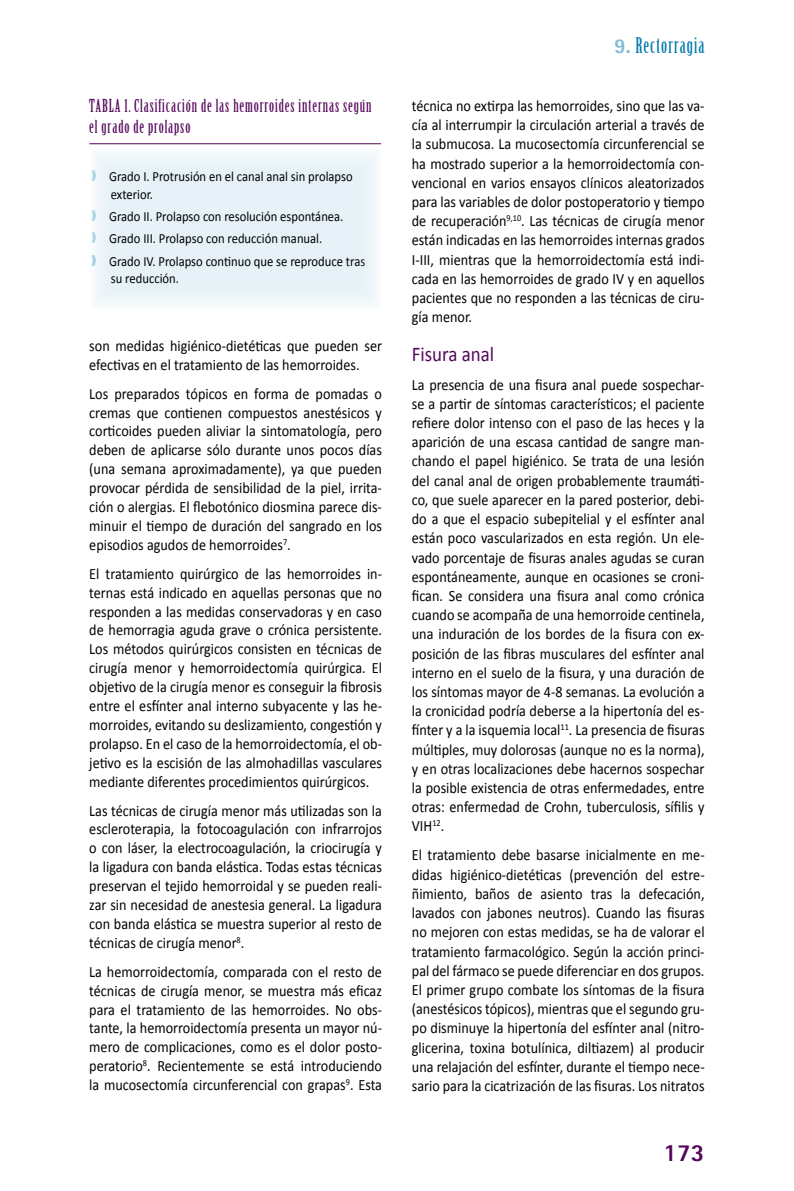
<style>
.page{position:relative;width:794px;height:1191px;background:#fff}
.page>*{position:absolute;margin:0;border:0;box-sizing:border-box;transform-origin:0 0}
.t1{font:800 24.5px "Rotis Sans Serif";color:#54075b}
.t2{font:21px "Birch Std";letter-spacing:.05em;color:#0078ae}
.t3{font:21px "Calibri";color:#54075b;scale:.9 1}
.t4{font:17.5px/21px "Birch Std";letter-spacing:.05em;color:#54075b}
.t5{font:15.75px/19.2px "Calibri";color:#000;text-align:justify;scale:.9 1}
.t6{font:14px/22.4px "Calibri";color:#000;scale:.9 1}
.s1{color:#0078ae}
.s2{font-family:"Rotis Sans Serif";font-weight:800;color:#80bcd6}
</style>
<div class="page">
<div style="left:89px;top:148px;width:293px;height:161px;background:#e6f2f7"></div>
<hr style="left:89px;top:143px;width:292px;height:1px;background:#54075b">
<p class="t4" style="left:89px;top:96px;width:284px">TABLA 1. Clasificación de las hemorroides internas según el grado de prolapso</p>
<p class="t6" style="left:111px;top:168px;width:270px;line-height:17.5px;text-indent:-20px"><span class="s1">❱</span> Grado I. Protrusión en el canal anal sin prolapso exterior.</p>
<p class="t6" style="left:91px;top:205px;width:306px"><span class="s1">❱</span> Grado II. Prolapso con resolución espontánea.<br><span class="s1">❱</span> Grado III. Prolapso con reducción manual.<br><span class="s1">❱</span> Grado IV. Prolapso continuo que se reproduce tras</p>
<p class="t6" style="left:111px;top:268px;width:77px">su reducción.</p>
<p class="t5" style="left:89px;top:336px;width:327px">son medidas higiénico-dietéticas que pueden ser efectivas en el tratamiento de las hemorroides.</p>
<p class="t5" style="left:89px;top:384px;width:327px">Los preparados tópicos en forma de pomadas o cremas que contienen compuestos anestésicos y corticoides pueden aliviar la sintomatología, pero deben de aplicarse sólo durante unos pocos días (una semana aproximadamente), ya que pueden provocar pérdida de sensibilidad de la piel, irrita&shy;ción o alergias. El flebotónico diosmina parece dis&shy;minuir el tiempo de duración del sangrado en los episodios agudos de hemorroides<sup>7</sup>.</p>
<p class="t5" style="left:89px;top:564px;width:327px">El tratamiento quirúrgico de las hemorroides in&shy;ternas está indicado en aquellas personas que no responden a las medidas conservadoras y en caso de hemorragia aguda grave o crónica persistente.<br>Los métodos quirúrgicos consisten en técnicas de cirugía menor y hemorroidectomía quirúrgica. El objetivo de la cirugía menor es conseguir la fibrosis entre el esfínter anal interno subyacente y las he&shy;morroides, evitando su deslizamiento, congestión y prolapso. En el caso de la hemorroidectomía, el ob&shy;jetivo es la escisión de las almohadillas vasculares mediante diferentes procedimientos quirúrgicos.</p>
<p class="t5" style="left:89px;top:801px;width:327px">Las técnicas de cirugía menor más utilizadas son la escleroterapia, la fotocoagulación con infrarrojos o con láser, la electrocoagulación, la criocirugía y la ligadura con banda elástica. Todas estas técnicas preservan el tejido hemorroidal y se pueden reali&shy;zar sin necesidad de anestesia general. La ligadura con banda elástica se muestra superior al resto de técnicas de cirugía menor<sup>8</sup>.</p>
<p class="t5" style="left:89px;top:962px;width:327px">La hemorroidectomía, comparada con el resto de técnicas de cirugía menor, se muestra más eficaz para el tratamiento de las hemorroides. No obs&shy;tante, la hemorroidectomía presenta un mayor nú&shy;mero de complicaciones, como es el dolor posto&shy;peratorio<sup>8</sup>. Recientemente se está introduciendo la mucosectomía circunferencial con grapas<sup>9</sup>. Esta</p>
<h2 class="t2" style="left:614px;top:33px;width:92px"><span class="s2">9.</span> Rectorragia</h2>
<p class="t5" style="left:412px;top:96px;width:327px">técnica no extirpa las hemorroides, sino que las va&shy;cía al interrumpir la circulación arterial a través de la submucosa. La mucosectomía circunferencial se ha mostrado superior a la hemorroidectomía con&shy;vencional en varios ensayos clínicos aleatorizados para las variables de dolor postoperatorio y tiempo de recuperación<sup>9,10</sup>. Las técnicas de cirugía menor están indicadas en las hemorroides internas grados I-III, mientras que la hemorroidectomía está indi&shy;cada en las hemorroides de grado IV y en aquellos pacientes que no responden a las técnicas de ciru&shy;gía menor.</p>
<h2 class="t3" style="left:412px;top:340px;width:93px">Fisura anal</h2>
<p class="t5" style="left:412px;top:375px;width:327px">La presencia de una fisura anal puede sospechar&shy;se a partir de síntomas característicos; el paciente refiere dolor intenso con el paso de las heces y la aparición de una escasa cantidad de sangre man&shy;chando el papel higiénico. Se trata de una lesión del canal anal de origen probablemente traumáti&shy;co, que suele aparecer en la pared posterior, debi&shy;do a que el espacio subepitelial y el esfínter anal están poco vascularizados en esta región. Un ele&shy;vado porcentaje de fisuras anales agudas se curan espontáneamente, aunque en ocasiones se croni&shy;fican. Se considera una fisura anal como crónica cuando se acompaña de una hemorroide centinela, una induración de los bordes de la fisura con ex&shy;posición de las fibras musculares del esfínter anal interno en el suelo de la fisura, y una duración de los síntomas mayor de 4-8 semanas. La evolución a la cronicidad podría deberse a la hipertonía del es&shy;fínter y a la isquemia local<sup>11</sup>. La presencia de fisuras múltiples, muy dolorosas (aunque no es la norma), y en otras localizaciones debe hacernos sospechar la posible existencia de otras enfermedades, entre otras: enfermedad de Crohn, tuberculosis, sífilis y VIH<sup>12</sup>.</p>
<p class="t5" style="left:412px;top:845px;width:327px">El tratamiento debe basarse inicialmente en me&shy;didas higiénico-dietéticas (prevención del estre&shy;ñimiento, baños de asiento tras la defecación, lavados con jabones neutros). Cuando las fisuras no mejoren con estas medidas, se ha de valorar el tratamiento farmacológico. Según la acción princi&shy;pal del fármaco se puede diferenciar en dos grupos.<br>El primer grupo combate los síntomas de la fisura (anestésicos tópicos), mientras que el segundo gru&shy;po disminuye la hipertonía del esfínter anal (nitro&shy;glicerina, toxina botulínica, diltiazem) al producir una relajación del esfínter, durante el tiempo nece&shy;sario para la cicatrización de las fisuras. Los nitratos</p>
<h1 class="t1" style="left:663px;top:1136px;width:42px">173</h1>
</div>
